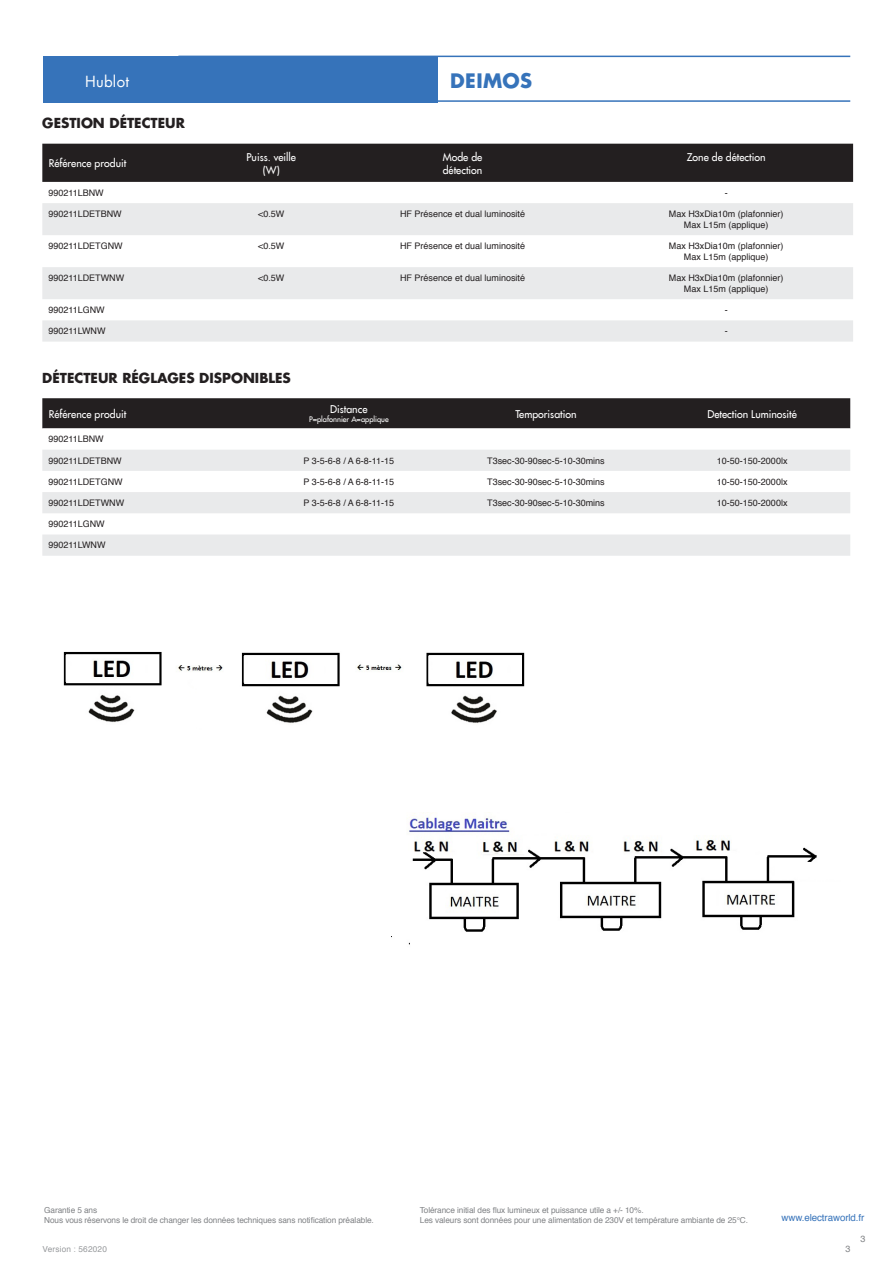
<style>
.page{position:relative;width:893px;height:1263px;background:#fff}
.page>*{position:absolute;margin:0;border:0;box-sizing:border-box;transform-origin:0 0}
.Titre_page_Deltaled{font:700 19.5px "Futura LT";letter-spacing:.02em;color:#3673ba}
.Titre_page_Deltaled-2{font:15px "Futura LT";letter-spacing:.02em;color:#fff}
.Sous-titre{font:700 13.5px "Futura LT";color:#231f20}
.Titre_colonne_tablea{font:10.5px "Futura LT";color:#fff}
.t1{font:9.75px "Helvetica";letter-spacing:-.01em;color:#3673ba}
.content_tableau_smal{font:9px "Helvetica";color:#231f20}
.content_tableau_7pt{font:9px "Helvetica";color:#231f20}
.t2{font:9px "Helvetica";color:#808285}
.t3{font:8.25px "Helvetica";letter-spacing:-.01em;color:#808285}
.t4{font:8.25px "Helvetica";letter-spacing:.02em;color:#97999c}
.Titre_colonne_tablea-2{font:7.5px "Futura LT";color:#fff}
</style>
<div class="page">
<div style="left:43px;top:56px;width:394px;height:46px;background:#3673ba"></div>
<hr style="left:178px;top:56px;width:672px;height:1px;background:#3673ba">
<hr style="left:178px;top:100px;width:672px;height:2px;background:#3673ba">
<img style="left:63px;top:651px;width:462px;height:72px">
<img style="left:391px;top:813px;width:426px;height:132px">
<div style="left:42px;top:144px;width:811px;height:38px;background:#231f20"></div>
<svg style="left:42px;top:203px;width:811px;height:139px;fill:#e9eaeb"></svg>
<div style="left:42px;top:398px;width:808px;height:30px;background:#231f20"></div>
<svg style="left:42px;top:428px;width:808px;height:1px"></svg>
<svg style="left:42px;top:450px;width:808px;height:106px;fill:#e9eaeb"></svg>
<p class="Titre_page_Deltaled-2" style="left:85px;top:72px;width:45px">Hublot</p>
<p class="Titre_page_Deltaled" style="left:450px;top:68px;width:84px">DEIMOS</p>
<p class="Sous-titre" style="left:42px;top:114px;width:144px">GESTION DÉTECTEUR</p>
<p class="Titre_colonne_tablea" style="left:49px;top:157px;width:79px">Référence produit</p>
<p class="Titre_colonne_tablea" style="left:246px;top:150px;width:51px">Puiss. veille</p>
<p class="Titre_colonne_tablea" style="left:263px;top:163px;width:18px">(W)</p>
<p class="Titre_colonne_tablea" style="left:443px;top:150px;width:41px">Mode de</p>
<p class="Titre_colonne_tablea" style="left:443px;top:163px;width:41px">détection</p>
<p class="Titre_colonne_tablea" style="left:687px;top:150px;width:80px">Zone de détection</p>
<p class="content_tableau_7pt" style="left:48px;top:186px;width:57px">990211LBNW</p>
<p class="content_tableau_smal" style="left:725px;top:186px;width:4px">-</p>
<p class="content_tableau_7pt" style="left:48px;top:207px;width:75px">990211LDETBNW</p>
<p class="content_tableau_smal" style="left:258px;top:207px;width:28px">&lt;0.5W</p>
<p class="content_tableau_smal" style="left:400px;top:207px;width:127px">HF Présence et dual luminosité</p>
<p class="content_tableau_smal" style="left:669px;top:207px;width:116px">Max H3xDia10m (plafonnier)</p>
<p class="content_tableau_smal" style="left:684px;top:218px;width:86px">Max L15m (applique)</p>
<p class="content_tableau_7pt" style="left:48px;top:239px;width:76px">990211LDETGNW</p>
<p class="content_tableau_smal" style="left:258px;top:239px;width:28px">&lt;0.5W</p>
<p class="content_tableau_smal" style="left:400px;top:239px;width:127px">HF Présence et dual luminosité</p>
<p class="content_tableau_smal" style="left:669px;top:239px;width:116px">Max H3xDia10m (plafonnier)</p>
<p class="content_tableau_smal" style="left:684px;top:250px;width:86px">Max L15m (applique)</p>
<p class="content_tableau_7pt" style="left:48px;top:271px;width:77px">990211LDETWNW</p>
<p class="content_tableau_smal" style="left:258px;top:271px;width:28px">&lt;0.5W</p>
<p class="content_tableau_smal" style="left:400px;top:271px;width:127px">HF Présence et dual luminosité</p>
<p class="content_tableau_smal" style="left:669px;top:271px;width:116px">Max H3xDia10m (plafonnier)</p>
<p class="content_tableau_smal" style="left:684px;top:282px;width:86px">Max L15m (applique)</p>
<p class="content_tableau_7pt" style="left:48px;top:303px;width:58px">990211LGNW</p>
<p class="content_tableau_smal" style="left:725px;top:303px;width:4px">-</p>
<p class="content_tableau_7pt" style="left:48px;top:324px;width:59px">990211LWNW</p>
<p class="content_tableau_smal" style="left:725px;top:324px;width:4px">-</p>
<p class="Sous-titre" style="left:42px;top:368px;width:250px">DÉTECTEUR RÉGLAGES DISPONIBLES</p>
<p class="Titre_colonne_tablea" style="left:49px;top:407px;width:79px">Référence produit</p>
<p class="Titre_colonne_tablea" style="left:330px;top:403px;width:39px">Distance</p>
<p class="Titre_colonne_tablea-2" style="left:309px;top:415px;width:81px">P=plafonnier A=applique</p>
<p class="Titre_colonne_tablea" style="left:516px;top:407px;width:62px">Temporisation</p>
<p class="Titre_colonne_tablea" style="left:707px;top:407px;width:91px">Detection Luminosité</p>
<p class="content_tableau_7pt" style="left:48px;top:432px;width:57px">990211LBNW</p>
<p class="content_tableau_7pt" style="left:48px;top:454px;width:75px">990211LDETBNW</p>
<p class="content_tableau_smal" style="left:303px;top:454px;width:92px">P 3-5-6-8 / A 6-8-11-15</p>
<p class="content_tableau_smal" style="left:487px;top:454px;width:119px">T3sec-30-90sec-5-10-30mins</p>
<p class="content_tableau_smal" style="left:717px;top:454px;width:72px">10-50-150-2000lx</p>
<p class="content_tableau_7pt" style="left:48px;top:475px;width:76px">990211LDETGNW</p>
<p class="content_tableau_smal" style="left:303px;top:475px;width:92px">P 3-5-6-8 / A 6-8-11-15</p>
<p class="content_tableau_smal" style="left:487px;top:475px;width:119px">T3sec-30-90sec-5-10-30mins</p>
<p class="content_tableau_smal" style="left:717px;top:475px;width:72px">10-50-150-2000lx</p>
<p class="content_tableau_7pt" style="left:48px;top:496px;width:77px">990211LDETWNW</p>
<p class="content_tableau_smal" style="left:303px;top:496px;width:92px">P 3-5-6-8 / A 6-8-11-15</p>
<p class="content_tableau_smal" style="left:487px;top:496px;width:119px">T3sec-30-90sec-5-10-30mins</p>
<p class="content_tableau_smal" style="left:717px;top:496px;width:72px">10-50-150-2000lx</p>
<p class="content_tableau_7pt" style="left:48px;top:517px;width:58px">990211LGNW</p>
<p class="content_tableau_7pt" style="left:48px;top:538px;width:59px">990211LWNW</p>
<p class="t3" style="left:44px;top:1204px;width:55px">Garantie 5 ans</p>
<p class="t3" style="left:44px;top:1213px;width:331px">Nous vous réservons le droit de changer les données techniques sans notification préalable.</p>
<p class="t3" style="left:420px;top:1203px;width:225px">Tolérance initial des flux lumineux et puissance utile a +/- 10%.</p>
<p class="t3" style="left:420px;top:1213px;width:330px">Les valeurs sont données pour une alimentation de 230V et température ambiante de 25°C.</p>
<p class="t1" style="left:782px;top:1210px;width:84px">www.electraworld.fr</p>
<p class="t2" style="left:860px;top:1232px;width:7px">3</p>
<p class="t4" style="left:43px;top:1243px;width:66px">Version : 562020</p>
<p class="t2" style="left:845px;top:1242px;width:7px">3</p>
</div>
